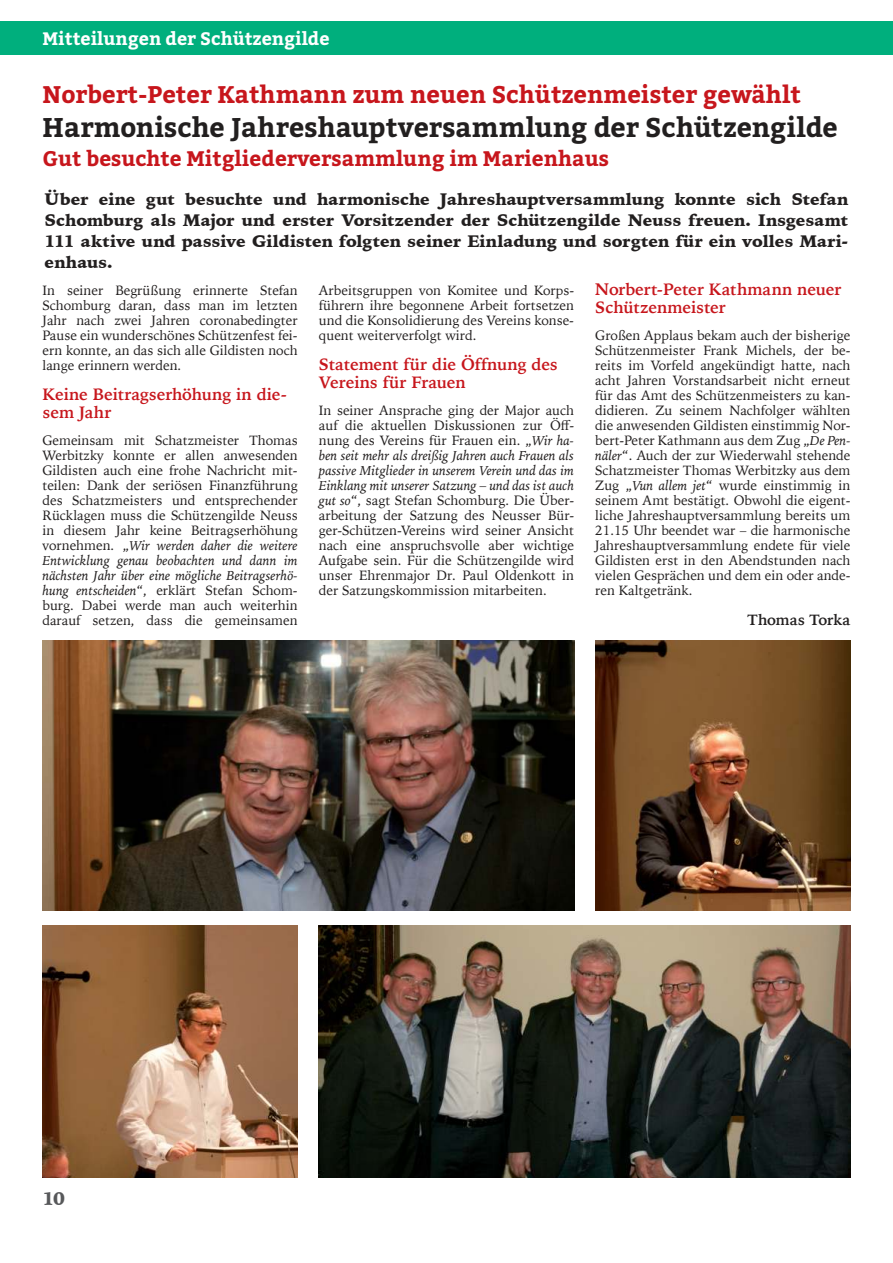
<style>
.page{position:relative;width:893px;height:1263px;background:#fff}
.page>*{position:absolute;margin:0;border:0;box-sizing:border-box;transform-origin:0 0}
.t1{font:700 27px "Bitter";color:#221f1f}
.t2{font:700 24px "Bitter";color:#c7161c}
.t3{font:700 21px "Bitter";color:#c7161c}
.t4{font:700 18px "Bitter";color:#fff}
.t5{font:900 18px "Iowan Old Style";color:#57585a}
.t6{font:900 16.5px/21px "Iowan Old Style";letter-spacing:-.005em;color:#221f1f;text-align:justify}
.t7{font:700 16.5px/18px "Iowan Old Style";letter-spacing:-.005em;color:#c7161c}
.t8{font:700 15px "Iowan Old Style";letter-spacing:-.005em;color:#221f1f}
.t9{font:13.5px/15px "Iowan Old Style";color:#221f1f;text-align:justify}
.s1{font-style:italic}
</style>
<div class="page">
<div style="left:0;top:21px;width:893px;height:34px;background:#00af7d"></div>
<img style="left:595px;top:640px;width:255px;height:270px">
<img style="left:319px;top:925px;width:531px;height:253px">
<img style="left:43px;top:640px;width:531px;height:270px">
<img style="left:43px;top:925px;width:255px;height:253px">
<h3 class="t4" style="left:43px;top:31px;width:289px">Mitteilungen der Schützengilde</h3>
<h2 class="t2" style="left:43px;top:84px;width:760px">Norbert-Peter Kathmann zum neuen Schützenmeister gewählt</h2>
<h1 class="t1" style="left:43px;top:116px;width:797px">Harmonische Jahreshauptversammlung der Schützengilde</h1>
<h3 class="t3" style="left:43px;top:149px;width:568px">Gut besuchte Mitgliederversammlung im Marienhaus</h3>
<p class="t6" style="left:45px;top:190px;width:805px">Über eine gut besuchte und harmonische Jahreshauptversammlung konnte sich Stefan Schomburg als Major und erster Vorsitzender der Schützengilde Neuss freuen. Insgesamt 111 aktive und passive Gildisten folgten seiner Einladung und sorgten für ein volles Mari&shy;enhaus.</p>
<p class="t9" style="left:43px;top:284px;width:257px">In seiner Begrüßung erinnerte Stefan Schomburg daran, dass man im letzten Jahr nach zwei Jahren coronabedingter Pause ein wunderschönes Schützenfest fei&shy;ern konnte, an das sich alle Gildisten noch lange erinnern werden.</p>
<p class="t7" style="left:43px;top:387px;width:246px">Keine Beitragserhöhung in die&shy;sem Jahr</p>
<p class="t9" style="left:43px;top:434px;width:257px">Gemeinsam mit Schatzmeister Thomas Werbitzky konnte er allen anwesenden Gildisten auch eine frohe Nachricht mit&shy;teilen: Dank der seriösen Finanzführung des Schatzmeisters und entsprechender Rücklagen muss die Schützengilde Neuss in diesem Jahr keine Beitragserhöhung vornehmen. „<span class="s1">Wir werden daher die weitere Entwicklung genau beobachten und dann im nächsten Jahr über eine mögliche Beitragserhö&shy;hung entscheiden</span>“, erklärt Stefan Schom&shy;burg. Dabei werde man auch weiterhin darauf setzen, dass die gemeinsamen</p>
<p class="t9" style="left:319px;top:284px;width:257px">Arbeitsgruppen von Komitee und Korps&shy;führern ihre begonnene Arbeit fortsetzen und die Konsolidierung des Vereins konse&shy;quent weiterverfolgt wird.</p>
<p class="t7" style="left:319px;top:357px;width:240px">Statement für die Öffnung des<br>Vereins für Frauen</p>
<p class="t9" style="left:319px;top:404px;width:257px">In seiner Ansprache ging der Major auch auf die aktuellen Diskussionen zur Öff&shy;nung des Vereins für Frauen ein. „<span class="s1">Wir ha&shy;ben seit mehr als dreißig Jahren auch Frauen als passive Mitglieder in unserem Verein und das im Einklang mit unserer Satzung – und das ist auch gut so</span>“, sagt Stefan Schomburg. Die Über&shy;arbeitung der Satzung des Neusser Bür&shy;ger-Schützen-Vereins wird seiner Ansicht nach eine anspruchsvolle aber wichtige Aufgabe sein. Für die Schützengilde wird unser Ehrenmajor Dr. Paul Oldenkott in der Satzungskommission mitarbeiten.</p>
<p class="t7" style="left:595px;top:282px;width:248px">Norbert-Peter Kathmann neuer<br>Schützenmeister</p>
<p class="t9" style="left:595px;top:329px;width:257px">Großen Applaus bekam auch der bisherige Schützenmeister Frank Michels, der be&shy;reits im Vorfeld angekündigt hatte, nach acht Jahren Vorstandsarbeit nicht erneut für das Amt des Schützenmeisters zu kan&shy;didieren. Zu seinem Nachfolger wählten die anwesenden Gildisten einstimmig Nor&shy;bert-Peter Kathmann aus dem Zug „<span class="s1">De Pen&shy;näler</span>“. Auch der zur Wiederwahl stehende Schatzmeister Thomas Werbitzky aus dem Zug „<span class="s1">Vun allem jet</span>“ wurde einstimmig in seinem Amt bestätigt. Obwohl die eigent&shy;liche Jahreshauptversammlung bereits um 21.15 Uhr beendet war – die harmonische Jahreshauptversammlung endete für viele Gildisten erst in den Abendstunden nach vielen Gesprächen und dem ein oder ande&shy;ren Kaltgetränk.</p>
<p class="t8" style="left:747px;top:614px;width:105px">Thomas Torka</p>
<h3 class="t5" style="left:43px;top:1191px;width:24px">10</h3>
</div>
